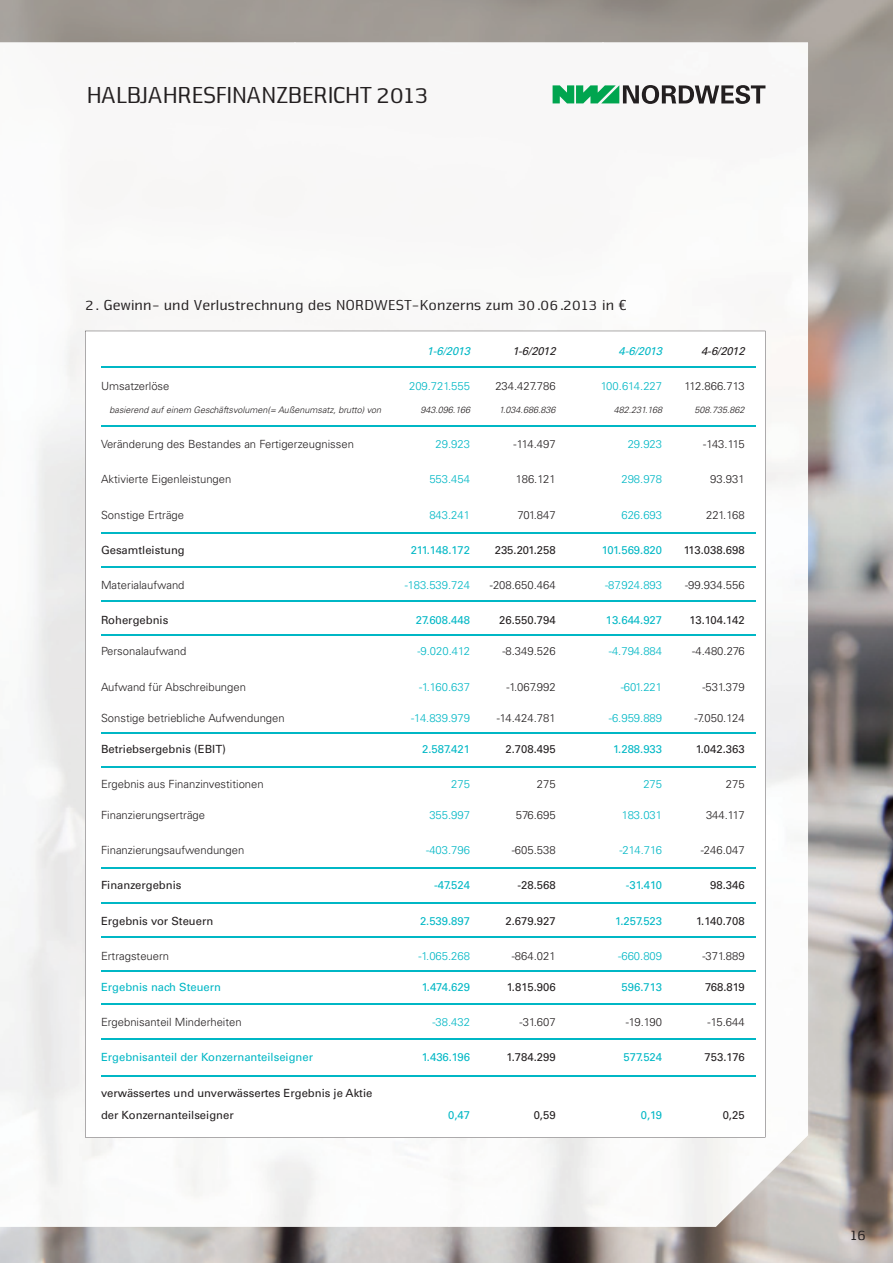
<style>
.page{position:relative;width:893px;height:1263px;background:#fff}
.page>*{position:absolute;margin:0;border:0;box-sizing:border-box;transform-origin:0 0}
.t1{font:24px "Nuri";color:#231f20}
.t2{font:15px "Nuri";letter-spacing:.025em;color:#231f20}
.t3{font:300 11.25px "Univers LT Std";color:#231f20}
.t4{font:11.25px/22.5px "Univers LT Std";color:#231f20}
.t5{font:300 11.25px "Univers LT Std";color:#00b7c5}
.t6{font:11.25px "Univers LT Std";color:#00b7c5}
.t7{font:italic 11.25px "Univers LT Std";letter-spacing:-.015em;color:#00b7c5}
.t8{font:italic 11.25px "Univers LT Std";letter-spacing:-.015em;color:#231f20}
.t9{font:300 11.25px "Univers LT Std";letter-spacing:-.025em;color:#231f20}
.t10{font:italic 300 9px "Univers LT Std";color:#231f20}
</style>
<div class="page">
<img style="left:0;top:0;width:893px;height:1263px">
<img style="left:0;top:43px;width:808px;height:1184px">
<svg style="left:552px;top:85px;width:213px;height:19px"></svg>
<svg style="left:85px;top:331px;width:680px;height:806px"></svg>
<hr style="left:101px;top:367px;width:654px;height:1px;background:#00b7c5">
<hr style="left:101px;top:425px;width:654px;height:1px;background:#00b7c5">
<hr style="left:101px;top:532px;width:654px;height:2px;background:#00b7c5">
<hr style="left:101px;top:566px;width:654px;height:2px;background:#00b7c5">
<hr style="left:101px;top:601px;width:654px;height:1px;background:#00b7c5">
<hr style="left:101px;top:634px;width:654px;height:1px;background:#00b7c5">
<hr style="left:101px;top:732px;width:654px;height:2px;background:#00b7c5">
<hr style="left:101px;top:766px;width:654px;height:2px;background:#00b7c5">
<hr style="left:101px;top:867px;width:654px;height:2px;background:#00b7c5">
<hr style="left:101px;top:902px;width:654px;height:1px;background:#00b7c5">
<hr style="left:101px;top:936px;width:654px;height:2px;background:#00b7c5">
<hr style="left:101px;top:970px;width:654px;height:1px;background:#00b7c5">
<hr style="left:101px;top:1003px;width:654px;height:2px;background:#00b7c5">
<hr style="left:101px;top:1039px;width:654px;height:1px;background:#00b7c5">
<hr style="left:101px;top:1075px;width:654px;height:1px;background:#00b7c5">
<h1 class="t1" style="left:85px;top:88px;width:344px">HALBJAHRESFINANZBERICHT 2013</h1>
<h2 class="t2" style="left:85px;top:300px;width:542px">2. Gewinn- und Verlustrechnung des NORDWEST-Konzerns zum 30.06.2013 in €</h2>
<p class="t7" style="left:427px;top:346px;width:45px">1-6/2013</p>
<p class="t8" style="left:512px;top:346px;width:45px">1-6/2012</p>
<p class="t7" style="left:618px;top:346px;width:45px">4-6/2013</p>
<p class="t8" style="left:701px;top:346px;width:45px">4-6/2012</p>
<p class="t3" style="left:101px;top:382px;width:70px">Umsatzerlöse</p>
<p class="t5" style="left:409px;top:382px;width:62px">209.721.555</p>
<p class="t3" style="left:495px;top:382px;width:62px">234.427.786</p>
<p class="t5" style="left:601px;top:382px;width:63px">100.614.227</p>
<p class="t9" style="left:684px;top:382px;width:62px">112.866.713</p>
<p class="t10" style="left:109px;top:406px;width:273px">basierend auf einem Geschäftsvolumen(= Außenumsatz, brutto) von</p>
<p class="t10" style="left:420px;top:406px;width:51px">943.096.166</p>
<p class="t10" style="left:499px;top:406px;width:58px">1.034.686.836</p>
<p class="t10" style="left:614px;top:406px;width:50px">482.231.168</p>
<p class="t10" style="left:694px;top:406px;width:52px">508.735.862</p>
<p class="t3" style="left:101px;top:439px;width:254px">Veränderung des Bestandes an Fertigerzeugnissen</p>
<p class="t5" style="left:436px;top:439px;width:36px">29.923</p>
<p class="t3" style="left:514px;top:439px;width:43px">-114.497</p>
<p class="t5" style="left:628px;top:439px;width:36px">29.923</p>
<p class="t3" style="left:703px;top:439px;width:43px">-143.115</p>
<p class="t3" style="left:101px;top:475px;width:132px">Aktivierte Eigenleistungen</p>
<p class="t5" style="left:429px;top:475px;width:42px">553.454</p>
<p class="t3" style="left:516px;top:475px;width:41px">186.121</p>
<p class="t5" style="left:621px;top:475px;width:42px">298.978</p>
<p class="t3" style="left:710px;top:475px;width:36px">93.931</p>
<p class="t3" style="left:101px;top:510px;width:85px">Sonstige Erträge</p>
<p class="t5" style="left:429px;top:510px;width:42px">843.241</p>
<p class="t3" style="left:517px;top:510px;width:40px">701.847</p>
<p class="t5" style="left:621px;top:510px;width:42px">626.693</p>
<p class="t3" style="left:706px;top:510px;width:40px">221.168</p>
<p class="t4" style="left:101px;top:539px;width:85px">Gesamtleistung</p>
<p class="t6" style="left:411px;top:545px;width:61px">211.148.172</p>
<p class="t4" style="left:495px;top:539px;width:62px">235.201.258</p>
<p class="t6" style="left:602px;top:545px;width:62px">101.569.820</p>
<p class="t4" style="left:684px;top:539px;width:62px">113.038.698</p>
<p class="t3" style="left:101px;top:580px;width:85px">Materialaufwand</p>
<p class="t5" style="left:405px;top:580px;width:67px">-183.539.724</p>
<p class="t3" style="left:490px;top:580px;width:67px">-208.650.464</p>
<p class="t5" style="left:605px;top:580px;width:59px">-87.924.893</p>
<p class="t3" style="left:685px;top:580px;width:61px">-99.934.556</p>
<p class="t4" style="left:101px;top:610px;width:69px">Rohergebnis</p>
<p class="t6" style="left:416px;top:616px;width:56px">27.608.448</p>
<p class="t4" style="left:499px;top:610px;width:58px">26.550.794</p>
<p class="t6" style="left:606px;top:616px;width:58px">13.644.927</p>
<p class="t4" style="left:689px;top:610px;width:57px">13.104.142</p>
<p class="t3" style="left:101px;top:647px;width:87px">Personalaufwand</p>
<p class="t5" style="left:417px;top:647px;width:54px">-9.020.412</p>
<p class="t3" style="left:502px;top:647px;width:55px">-8.349.526</p>
<p class="t5" style="left:609px;top:647px;width:55px">-4.794.884</p>
<p class="t3" style="left:692px;top:647px;width:54px">-4.480.276</p>
<p class="t3" style="left:101px;top:682px;width:146px">Aufwand für Abschreibungen</p>
<p class="t5" style="left:419px;top:682px;width:53px">-1.160.637</p>
<p class="t3" style="left:506px;top:682px;width:51px">-1.067.992</p>
<p class="t5" style="left:621px;top:682px;width:43px">-601.221</p>
<p class="t3" style="left:702px;top:682px;width:44px">-531.379</p>
<p class="t3" style="left:101px;top:713px;width:185px">Sonstige betriebliche Aufwendungen</p>
<p class="t5" style="left:411px;top:713px;width:60px">-14.839.979</p>
<p class="t3" style="left:497px;top:713px;width:60px">-14.424.781</p>
<p class="t5" style="left:609px;top:713px;width:55px">-6.959.889</p>
<p class="t3" style="left:694px;top:713px;width:52px">-7.050.124</p>
<p class="t4" style="left:101px;top:738px;width:127px">Betriebsergebnis (EBIT)</p>
<p class="t6" style="left:422px;top:744px;width:49px">2.587.421</p>
<p class="t4" style="left:505px;top:738px;width:52px">2.708.495</p>
<p class="t6" style="left:613px;top:744px;width:50px">1.288.933</p>
<p class="t4" style="left:696px;top:738px;width:50px">1.042.363</p>
<p class="t3" style="left:101px;top:779px;width:164px">Ergebnis aus Finanzinvestitionen</p>
<p class="t5" style="left:451px;top:779px;width:20px">275</p>
<p class="t3" style="left:537px;top:779px;width:20px">275</p>
<p class="t5" style="left:643px;top:779px;width:20px">275</p>
<p class="t3" style="left:726px;top:779px;width:20px">275</p>
<p class="t3" style="left:101px;top:810px;width:106px">Finanzierungserträge</p>
<p class="t5" style="left:429px;top:810px;width:42px">355.997</p>
<p class="t3" style="left:516px;top:810px;width:41px">576.695</p>
<p class="t5" style="left:622px;top:810px;width:42px">183.031</p>
<p class="t3" style="left:706px;top:810px;width:40px">344.117</p>
<p class="t3" style="left:101px;top:845px;width:145px">Finanzierungsaufwendungen</p>
<p class="t5" style="left:426px;top:845px;width:45px">-403.796</p>
<p class="t3" style="left:512px;top:845px;width:45px">-605.538</p>
<p class="t5" style="left:619px;top:845px;width:44px">-214.716</p>
<p class="t3" style="left:701px;top:845px;width:45px">-246.047</p>
<p class="t4" style="left:101px;top:875px;width:82px">Finanzergebnis</p>
<p class="t6" style="left:434px;top:881px;width:38px">-47.524</p>
<p class="t4" style="left:517px;top:875px;width:40px">-28.568</p>
<p class="t6" style="left:626px;top:881px;width:38px">-31.410</p>
<p class="t4" style="left:710px;top:875px;width:36px">98.346</p>
<p class="t4" style="left:101px;top:910px;width:114px">Ergebnis vor Steuern</p>
<p class="t6" style="left:420px;top:916px;width:52px">2.539.897</p>
<p class="t4" style="left:505px;top:910px;width:52px">2.679.927</p>
<p class="t6" style="left:615px;top:916px;width:48px">1.257.523</p>
<p class="t4" style="left:696px;top:910px;width:50px">1.140.708</p>
<p class="t3" style="left:101px;top:951px;width:70px">Ertragsteuern</p>
<p class="t5" style="left:418px;top:951px;width:53px">-1.065.268</p>
<p class="t3" style="left:512px;top:951px;width:45px">-864.021</p>
<p class="t5" style="left:618px;top:951px;width:45px">-660.809</p>
<p class="t3" style="left:702px;top:951px;width:44px">-371.889</p>
<p class="t6" style="left:101px;top:982px;width:122px">Ergebnis nach Steuern</p>
<p class="t6" style="left:422px;top:982px;width:50px">1.474.629</p>
<p class="t4" style="left:507px;top:976px;width:50px">1.815.906</p>
<p class="t6" style="left:621px;top:982px;width:42px">596.713</p>
<p class="t4" style="left:705px;top:976px;width:41px">768.819</p>
<p class="t3" style="left:101px;top:1017px;width:142px">Ergebnisanteil Minderheiten</p>
<p class="t5" style="left:432px;top:1017px;width:39px">-38.432</p>
<p class="t3" style="left:520px;top:1017px;width:37px">-31.607</p>
<p class="t3" style="left:626px;top:1017px;width:38px">-19.190</p>
<p class="t3" style="left:708px;top:1017px;width:38px">-15.644</p>
<p class="t6" style="left:101px;top:1053px;width:214px">Ergebnisanteil der Konzernanteilseigner</p>
<p class="t6" style="left:422px;top:1053px;width:50px">1.436.196</p>
<p class="t4" style="left:507px;top:1047px;width:50px">1.784.299</p>
<p class="t6" style="left:623px;top:1053px;width:40px">577.524</p>
<p class="t4" style="left:704px;top:1047px;width:42px">753.176</p>
<p class="t4" style="left:101px;top:1082px;width:273px">verwässertes und unverwässertes Ergebnis je Aktie der Konzernanteilseigner</p>
<p class="t6" style="left:448px;top:1110px;width:23px">0,47</p>
<p class="t4" style="left:534px;top:1105px;width:23px">0,59</p>
<p class="t6" style="left:641px;top:1110px;width:23px">0,19</p>
<p class="t4" style="left:723px;top:1105px;width:23px">0,25</p>
<h2 class="t2" style="left:850px;top:1230px;width:17px">16</h2>
</div>
